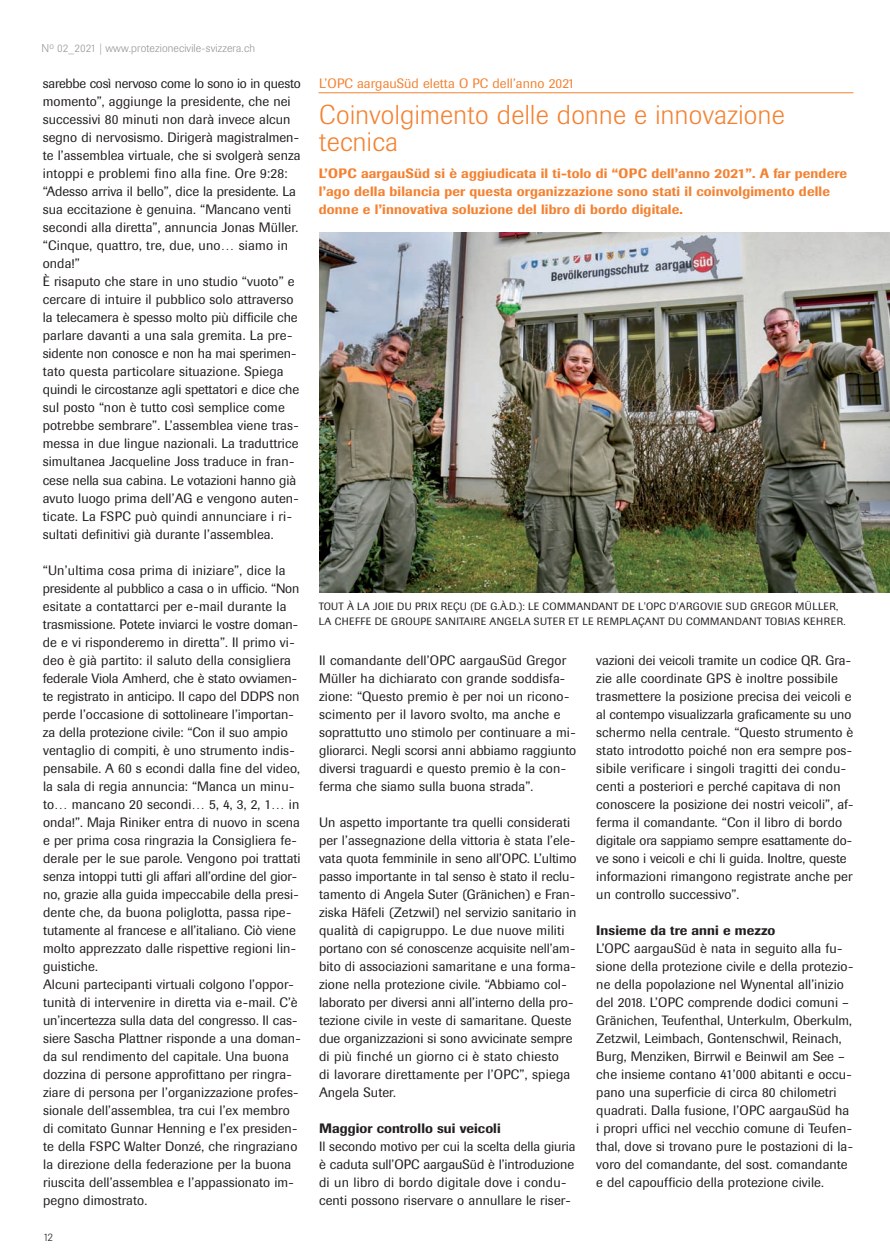
<style>
.page{position:relative;width:890px;height:1260px;background:#fff}
.page>*{position:absolute;margin:0;border:0;box-sizing:border-box;transform-origin:0 0}
.t1{font:300 27px/27.2px "Berthold Imago BQ";letter-spacing:.015em;color:#f48232}
.t2{font:13.5px/18px "Berthold Imago BQ";letter-spacing:.005em;color:#231f20}
.t3{font:500 13.5px/18px "Berthold Imago BQ";letter-spacing:.01em;color:#f48232}
.t4{font:500 13.5px "Berthold Imago BQ";letter-spacing:.005em;color:#231f20}
.t5{font:13.5px "Berthold Imago BQ";letter-spacing:.005em;color:#f48232}
.t6{font:13.35px "Berthold Imago BQ";letter-spacing:-.01em;color:#231f20}
.t7{font:300 11.25px "Berthold Imago BQ";letter-spacing:.01em;color:#939598}
.t8{font:300 11.25px "Berthold Imago BQ";color:#231f20}
.t9{font:10.5px/15px "Berthold Imago BQ";letter-spacing:.03em;color:#231f20}
</style>
<div class="page">
<img style="left:318px;top:92px;width:571px;height:501px">
<p class="t7" style="left:41px;top:42px;width:215px">N<sup>o</sup> 02_2021 | www.protezionecivile-svizzera.ch</p>
<p class="t6" style="left:43px;top:76px;width:259px">sarebbe così nervoso come lo sono io in questo</p>
<p class="t2" style="left:43px;top:93px;width:259px">momento”, aggiunge la presidente, che nei successivi 80 minuti non darà invece alcun segno di nervosismo. Dirigerà magistralmen&shy;te l’assemblea virtuale, che si svolgerà senza intoppi e problemi fino alla fine. Ore 9:28: “Adesso arriva il bello”, dice la presidente. La sua eccitazione è genuina. “Mancano venti secondi alla diretta”, annuncia Jonas Müller. “Cinque, quattro, tre, due, uno… siamo in onda!”»<br>È risaputo che stare in uno studio “vuoto” e cercare di intuire il pubblico solo attraverso la telecamera è spesso molto più difficile che parlare davanti a una sala gremita. La pre&shy;sidente non conosce e non ha mai sperimen&shy;tato questa particolare situazione. Spiega quindi le circostanze agli spettatori e dice che sul posto “non è tutto così semplice come potrebbe sembrare”. L’assemblea viene tras&shy;messa in due lingue nazionali. La traduttrice simultanea Jacqueline Joss traduce in fran&shy;cese nella sua cabina. Le votazioni hanno già avuto luogo prima dell’AG e vengono auten&shy;ticate. La FSPC può quindi annunciare i ri&shy;sultati definitivi già durante l’assemblea.</p>
<p class="t2" style="left:43px;top:561px;width:244px">“Un’ultima cosa prima di iniziare”, dice la</p>
<p class="t6" style="left:43px;top:580px;width:258px">presidente al pubblico a casa o in ufficio. “Non</p>
<p class="t2" style="left:43px;top:597px;width:259px">esitate a contattarci per e-mail durante la trasmissione. Potete inviarci le vostre doman&shy;de e vi risponderemo in diretta”. Il primo vi&shy;deo è già partito: il saluto della consigliera federale Viola Amherd, che è stato ovviamen&shy;te registrato in anticipo. Il capo del DDPS non perde l’occasione di sottolineare l’importan&shy;za della protezione civile: “Con il suo ampio ventaglio di compiti, è uno strumento indis&shy;pensabile». A 60 s econdi dalla fine del video, la sala di regia annuncia: “Manca un minu&shy;to… mancano 20 secondi… 5, 4, 3, 2, 1… in onda!”. Maja Riniker entra di nuovo in scena e per prima cosa ringrazia la Consigliera fe&shy;derale per le sue parole. Vengono poi trattati senza intoppi tutti gli affari all’ordine del gior&shy;no, grazie alla guida impeccabile della presi&shy;dente che, da buona poliglotta, passa ripe&shy;tutamente al francese e all’italiano. Ciò viene molto apprezzato dalle rispettive regioni lin&shy;guistiche.<br>Alcuni partecipanti virtuali colgono l’oppor&shy;tunità di intervenire in diretta via e-mail. C’è un’incertezza sulla data del congresso. Il cas&shy;siere Sascha Plattner risponde a una doman&shy;da sul rendimento del capitale. Una buona dozzina di persone approfittano per ringra&shy;ziare di persona per l’organizzazione profes&shy;sionale dell’assemblea, tra cui l’ex membro di comitato Gunnar Henning e l’ex presiden&shy;te della FSPC Walter Donzé, che ringraziano la direzione della federazione per la buona riuscita dell’assemblea e l’appassionato im&shy;pegno dimostrato.</p>
<p class="t8" style="left:43px;top:1230px;width:12px">12</p>
<p class="t5" style="left:319px;top:76px;width:257px">L’OPC aargauSüd eletta «O PC dell’anno 2021»</p>
<h1 class="t1" style="left:319px;top:101px;width:467px">Coinvolgimento delle donne e innovazione tecnica</h1>
<p class="t3" style="left:319px;top:165px;width:529px">L’OPC aargauSüd si è aggiudicata il ti-tolo di “OPC dell’anno 2021”. A far pendere l’ago della bilancia per questa organizzazione sono stati il coinvolgimento delle donne e l’innovativa soluzione del libro di bordo digitale.</p>
<p class="t9" style="left:319px;top:599px;width:528px">TOUT À LA JOIE DU PRIX REÇU (DE G.À.D.): LE COMMANDANT DE L'OPC D'ARGOVIE SUD GREGOR MÜLLER,<br>LA CHEFFE DE GROUPE SANITAIRE ANGELA SUTER ET LE REMPLAÇANT DU COMMANDANT TOBIAS KEHRER.</p>
<p class="t2" style="left:319px;top:651px;width:258px">Il comandante dell’OPC aargauSüd Gregor Müller ha dichiarato con grande soddisfa&shy;zione: “Questo premio è per noi un ricono&shy;scimento per il lavoro svolto, ma anche e soprattutto uno stimolo per continuare a mi&shy;gliorarci. Negli scorsi anni abbiamo raggiunto diversi traguardi e questo premio è la con&shy;ferma che siamo sulla buona strada”.</p>
<p class="t2" style="left:319px;top:813px;width:259px">Un aspetto importante tra quelli considerati per l’assegnazione della vittoria è stata l’ele&shy;vata quota femminile in seno all’OPC. L’ultimo passo importante in tal senso è stato il reclu&shy;tamento di Angela Suter (Gränichen) e Fran&shy;ziska Häfeli (Zetzwil) nel servizio sanitario in qualità di capigruppo. Le due nuove militi</p>
<p class="t6" style="left:319px;top:940px;width:258px">portano con sé conoscenze acquisite nell’am-</p>
<p class="t2" style="left:319px;top:957px;width:258px">bito di associazioni samaritane e una forma&shy;zione nella protezione civile. “Abbiamo col&shy;laborato per diversi anni all’interno della pro&shy;tezione civile in veste di samaritane. Queste due organizzazioni si sono avvicinate sempre di più finché un giorno ci è stato chiesto<br>di lavorare direttamente per l’OPC”, spiega Angela Suter.</p>
<p class="t4" style="left:319px;top:1120px;width:183px">Maggior controllo sui veicoli</p>
<p class="t6" style="left:319px;top:1138px;width:258px">Il secondo motivo per cui la scelta della giuria</p>
<p class="t2" style="left:319px;top:1155px;width:256px">è caduta sull’OPC aargauSüd è l’introduzione di un libro di bordo digitale dove i condu&shy;centi possono riservare o annullare le riser-</p>
<p class="t2" style="left:596px;top:651px;width:257px">vazioni dei veicoli tramite un codice QR. Gra&shy;zie alle coordinate GPS è inoltre possibile trasmettere la posizione precisa dei veicoli e</p>
<p class="t6" style="left:596px;top:706px;width:256px">al contempo visualizzarla graficamente su uno</p>
<p class="t2" style="left:596px;top:723px;width:259px">schermo nella centrale. “Questo strumento è stato introdotto poiché non era sempre pos&shy;sibile verificare i singoli tragitti dei condu&shy;centi a posteriori e perché capitava di non conoscere la posizione dei nostri veicoli”, af&shy;ferma il comandante. “Con il libro di bordo</p>
<p class="t6" style="left:596px;top:832px;width:257px">digitale ora sappiamo sempre esattamente do-</p>
<p class="t2" style="left:596px;top:849px;width:258px">ve sono i veicoli e chi li guida. Inoltre, queste informazioni rimangono registrate anche per un controllo successivo”.</p>
<p class="t4" style="left:596px;top:922px;width:181px">Insieme da tre anni e mezzo</p>
<p class="t2" style="left:596px;top:939px;width:258px">L’OPC aargauSüd è nata in seguito alla fu&shy;sione della protezione civile e della protezio&shy;ne della popolazione nel Wynental all’inizio del 2018. L’OPC comprende dodici comuni –</p>
<p class="t6" style="left:596px;top:1012px;width:257px">Gränichen, Teufenthal, Unterkulm, Oberkulm,</p>
<p class="t2" style="left:596px;top:1029px;width:258px">Zetzwil, Leimbach, Gontenschwil, Reinach, Burg, Menziken, Birrwil e Beinwil am See – che insieme contano 41’000 abitanti e occu&shy;pano una superficie di circa 80 chilometri quadrati. Dalla fusione, l’OPC aargauSüd ha i propri uffici nel vecchio comune di Teufen&shy;thal, dove si trovano pure le postazioni di la&shy;voro del comandante, del sost. comandante e del capoufficio della protezione civile.</p>
</div>
